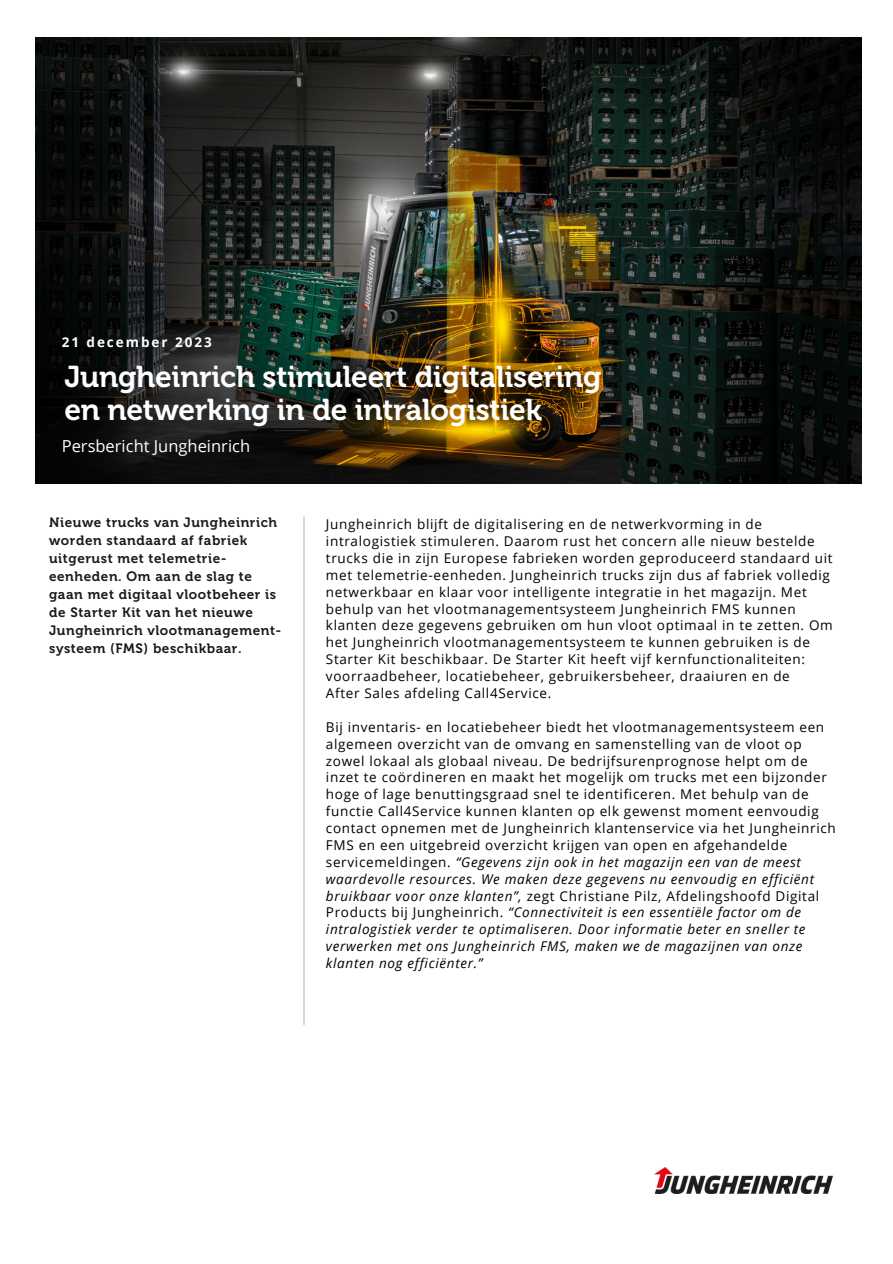
<style>
.page{position:relative;width:893px;height:1264px;background:#fff}
.page>*{position:absolute;margin:0;border:0;box-sizing:border-box;transform-origin:0 0}
.t1{font:30px "Museo 700";letter-spacing:-.01em;color:#fff}
.t2{font:16.5px "Open Sans";color:#fff}
.t3{font:13.5px/16.8px "Open Sans";letter-spacing:.05em;color:#000}
.t4{font:13.5px/18px "Museo 700";letter-spacing:.045em;color:#191919}
.t5{font:700 13.5px "Open Sans";letter-spacing:.145em;color:#fff}
.s1{font-style:italic}
</style>
<div class="page">
<img style="left:654px;top:1167px;width:178px;height:26px">
<img style="left:36px;top:38px;width:825px;height:445px">
<hr style="left:304px;top:516px;width:1px;height:509px;background:#d9d9d9">
<p class="t5" style="left:62px;top:333px;width:151px">21 december 2023</p>
<p class="t1" style="left:64px;top:359px;width:538px">Jungheinrich stimuleert digitalisering</p>
<p class="t1" style="left:64px;top:392px;width:479px">en netwerking in de intralogistiek</p>
<p class="t2" style="left:62px;top:435px;width:190px">Persbericht Jungheinrich</p>
<p class="t4" style="left:49px;top:513px;width:234px">Nieuwe trucks van Jungheinrich worden standaard af fabriek uitgerust met telemetrie&shy;eenheden. Om aan de slag te gaan met digitaal vlootbeheer is de Starter Kit van het nieuwe<br>Jungheinrich vlootmanagement&shy;systeem (FMS) beschikbaar.</p>
<p class="t3" style="left:326px;top:515px;width:508px">Jungheinrich blijft de digitalisering en de netwerkvorming in de intralogistiek stimuleren. Daarom rust het concern alle nieuw bestelde trucks die in zijn Europese fabrieken worden geproduceerd standaard uit met telemetrie-eenheden. Jungheinrich trucks zijn dus af fabriek volledig netwerkbaar en klaar voor intelligente integratie in het magazijn. Met behulp van het vlootmanagementsysteem Jungheinrich FMS kunnen klanten deze gegevens gebruiken om hun vloot optimaal in te zetten. Om het Jungheinrich vlootmanagementsysteem te kunnen gebruiken is de Starter Kit beschikbaar. De Starter Kit heeft vijf kernfunctionaliteiten: voorraadbeheer, locatiebeheer, gebruikersbeheer, draaiuren en de</p>
<p class="t3" style="left:326px;top:684px;width:227px">After Sales afdeling Call4Service.</p>
<p class="t3" style="left:326px;top:718px;width:511px">Bij inventaris- en locatiebeheer biedt het vlootmanagementsysteem een algemeen overzicht van de omvang en samenstelling van de vloot op zowel lokaal als globaal niveau. De bedrijfsurenprognose helpt om de inzet te coördineren en maakt het mogelijk om trucks met een bijzonder hoge of lage benuttingsgraad snel te identificeren. Met behulp van de functie Call4Service kunnen klanten op elk gewenst moment eenvoudig contact opnemen met de Jungheinrich klantenservice via het Jungheinrich FMS en een uitgebreid overzicht krijgen van open en afgehandelde servicemeldingen. <span class="s1">“Gegevens zijn ook in het magazijn een van de meest waardevolle resources. We maken deze gegevens nu eenvoudig en efficiënt bruikbaar voor onze klanten”,</span> zegt Christiane Pilz, Afdelingshoofd Digital Products bij Jungheinrich. <span class="s1">“Connectiviteit is een essentiële factor om de intralogistiek verder te optimaliseren. Door informatie beter en sneller te verwerken met ons Jungheinrich FMS, maken we de magazijnen van onze klanten nog efficiënter.”</span></p>
</div>
